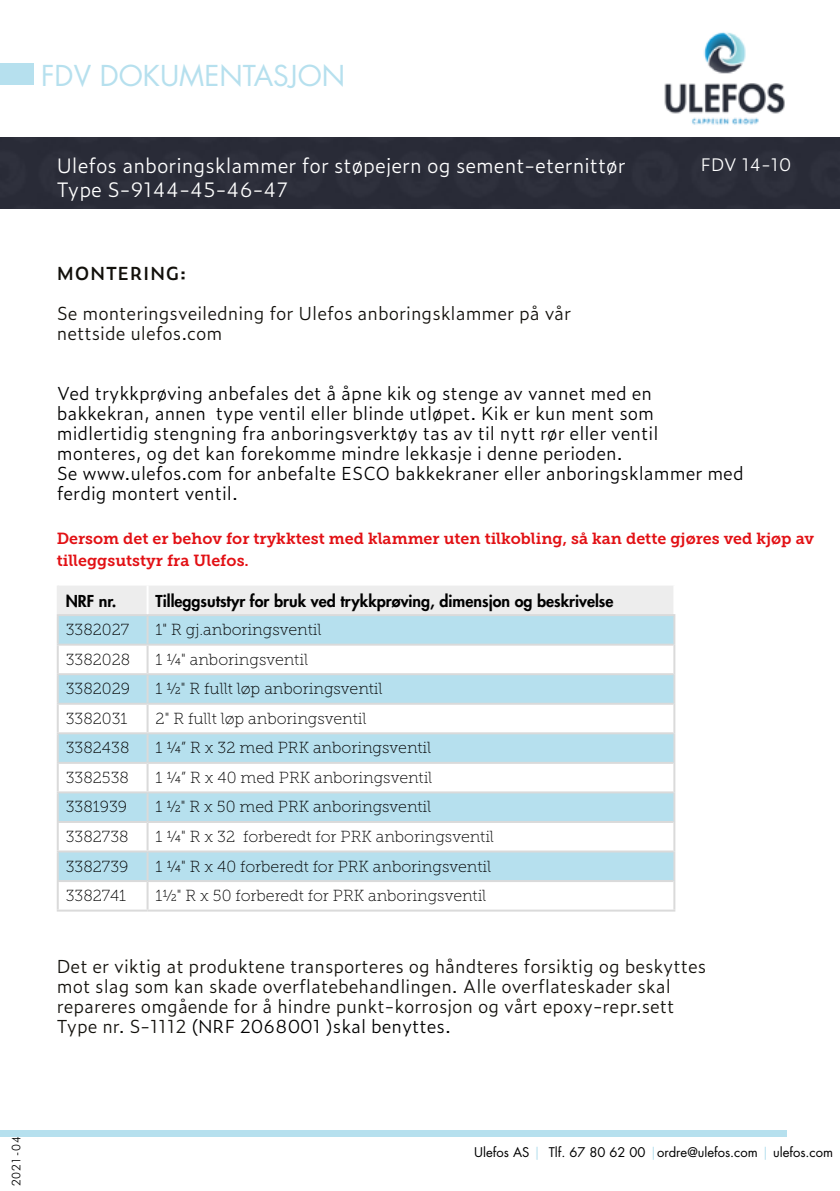
<style>
.page{position:relative;width:840px;height:1191px;background:#fff}
.page>*{position:absolute;margin:0;border:0;box-sizing:border-box;transform-origin:0 0}
.t1{font:28px "Futura Std";color:#b6e0ee}
.t2{font:300 20px/24px "Zeitung Pro";color:#fff}
.t3{font:300 18px/20px "Zeitung Pro";color:#000}
.t4{font:300 18px/20px "Zeitung Pro";color:#12100b}
.t5{font:600 18px "Zeitung Pro";letter-spacing:.05em;color:#12100b}
.t6{font:300 17.4px "Zeitung Pro";color:#fff}
.t7{font:16px "Museo Slab 100";color:#000}
.t8{font:16px/22px "Museo Slab 700";color:#e21014}
.t9{font:800 16px "Futura Std";color:#000}
.t10{font:13px "Futura Std";color:#000}
.t11{font:300 12px "Futura BT";letter-spacing:.06em;color:#000}
.s1{color:#000}
.s2{color:#b6e0ee}
</style>
<div class="page">
<div style="left:0;top:1130px;width:785px;height:6px;background:#b6e0ee"></div>
<div style="left:0;top:138px;width:839px;height:71px;background:#292b37"></div>
<div style="left:0;top:63px;width:34px;height:22px;background:#b6e0ee"></div>
<div style="left:59px;top:586px;width:614px;height:28px;background:#ededed"></div>
<svg style="left:59px;top:616px;width:614px;height:264px;fill:#b6e0ee"></svg>
<hr style="left:673px;top:616px;width:2px;height:28px;background:#dadada">
<hr style="left:673px;top:644px;width:2px;height:30px;background:#dadada">
<hr style="left:673px;top:674px;width:2px;height:30px;background:#dadada">
<hr style="left:673px;top:704px;width:2px;height:29px;background:#dadada">
<hr style="left:673px;top:733px;width:2px;height:30px;background:#dadada">
<hr style="left:673px;top:763px;width:2px;height:29px;background:#dadada">
<hr style="left:673px;top:792px;width:2px;height:30px;background:#dadada">
<hr style="left:673px;top:822px;width:2px;height:29px;background:#dadada">
<hr style="left:673px;top:851px;width:2px;height:30px;background:#dadada">
<hr style="left:673px;top:881px;width:2px;height:28px;background:#dadada">
<hr style="left:57px;top:645px;width:2px;height:28px;background:#dadada">
<hr style="left:146px;top:645px;width:2px;height:28px;background:#dadada">
<hr style="left:57px;top:705px;width:2px;height:27px;background:#dadada">
<hr style="left:146px;top:705px;width:2px;height:27px;background:#dadada">
<hr style="left:57px;top:764px;width:2px;height:27px;background:#dadada">
<hr style="left:146px;top:764px;width:2px;height:27px;background:#dadada">
<hr style="left:57px;top:823px;width:2px;height:27px;background:#dadada">
<hr style="left:146px;top:823px;width:2px;height:27px;background:#dadada">
<hr style="left:57px;top:882px;width:2px;height:27px;background:#dadada">
<hr style="left:146px;top:882px;width:2px;height:27px;background:#dadada">
<hr style="left:57px;top:909px;width:90px;height:2px;background:#dadada">
<hr style="left:147px;top:909px;width:528px;height:2px;background:#dadada">
<hr style="left:146px;top:585px;width:2px;height:29px;background:#fff">
<hr style="left:57px;top:616px;width:2px;height:27px;background:#dadada">
<hr style="left:146px;top:616px;width:2px;height:27px;background:#dadada">
<hr style="left:57px;top:643px;width:90px;height:2px;background:#dadada">
<hr style="left:147px;top:643px;width:526px;height:2px;background:#dadada">
<hr style="left:57px;top:675px;width:2px;height:28px;background:#dadada">
<hr style="left:57px;top:673px;width:90px;height:2px;background:#dadada">
<hr style="left:146px;top:675px;width:2px;height:28px;background:#dadada">
<hr style="left:147px;top:673px;width:526px;height:2px;background:#dadada">
<hr style="left:57px;top:703px;width:90px;height:2px;background:#dadada">
<hr style="left:147px;top:703px;width:526px;height:2px;background:#dadada">
<hr style="left:57px;top:734px;width:2px;height:28px;background:#dadada">
<hr style="left:57px;top:732px;width:90px;height:2px;background:#dadada">
<hr style="left:146px;top:734px;width:2px;height:28px;background:#dadada">
<hr style="left:147px;top:732px;width:526px;height:2px;background:#dadada">
<hr style="left:57px;top:762px;width:90px;height:2px;background:#dadada">
<hr style="left:147px;top:762px;width:526px;height:2px;background:#dadada">
<hr style="left:57px;top:793px;width:2px;height:28px;background:#dadada">
<hr style="left:57px;top:791px;width:90px;height:2px;background:#dadada">
<hr style="left:146px;top:793px;width:2px;height:28px;background:#dadada">
<hr style="left:147px;top:791px;width:526px;height:2px;background:#dadada">
<hr style="left:57px;top:821px;width:90px;height:2px;background:#dadada">
<hr style="left:147px;top:821px;width:526px;height:2px;background:#dadada">
<hr style="left:57px;top:852px;width:2px;height:28px;background:#dadada">
<hr style="left:57px;top:850px;width:90px;height:2px;background:#dadada">
<hr style="left:146px;top:852px;width:2px;height:28px;background:#dadada">
<hr style="left:147px;top:850px;width:526px;height:2px;background:#dadada">
<hr style="left:57px;top:880px;width:90px;height:2px;background:#dadada">
<hr style="left:147px;top:880px;width:526px;height:2px;background:#dadada">
<hr style="left:57px;top:614px;width:90px;height:2px;background:#dadada">
<hr style="left:147px;top:614px;width:528px;height:2px;background:#dadada">
<hr style="left:57px;top:585px;width:2px;height:29px;background:#ededed">
<img style="left:664px;top:32px;width:121px;height:93px">
<h1 class="t1" style="left:41px;top:58px;width:305px">FDV DOKUMENTASJON</h1>
<p class="t2" style="left:57px;top:153px;width:570px">Ulefos anboringsklammer for støpejern og sement-eternittør<br>Type S-9144-45-46-47</p>
<p class="t6" style="left:700px;top:152px;width:92px">FDV 14-10</p>
<p class="t5" style="left:57px;top:260px;width:131px">MONTERING:</p>
<p class="t4" style="left:57px;top:303px;width:515px">Se monteringsveiledning for Ulefos anboringsklammer på vår nettside ulefos.com</p>
<p class="t3" style="left:57px;top:383px;width:688px">Ved trykkprøving anbefales det å åpne kik og stenge av vannet med en bakkekran, annen type ventil eller blinde utløpet. Kik er kun ment som midlertidig stengning fra anboringsverktøy tas av til nytt rør eller ventil monteres, og det kan forekomme mindre lekkasje i denne perioden.<br>Se www.ulefos.com for anbefalte ESCO bakkekraner eller anboringsklammer med ferdig montert ventil.</p>
<p class="t8" style="left:57px;top:528px;width:758px">Dersom det er behov for trykktest med klammer uten tilkobling, så kan dette gjøres ved kjøp av tilleggsutstyr fra Ulefos.</p>
<p class="t9" style="left:66px;top:591px;width:52px">NRF nr.</p>
<p class="t9" style="left:155px;top:591px;width:459px">Tilleggsutstyr for bruk ved trykkprøving, dimensjon og beskrivelse</p>
<p class="t7" style="left:66px;top:621px;width:65px">3382027</p>
<p class="t7" style="left:155px;top:621px;width:167px">1" R gj.anboringsventil</p>
<p class="t7" style="left:66px;top:650px;width:66px">3382028</p>
<p class="t7" style="left:155px;top:650px;width:154px">1 ¼" anboringsventil</p>
<p class="t7" style="left:66px;top:680px;width:66px">3382029</p>
<p class="t7" style="left:155px;top:680px;width:228px">1 ½" R fullt løp anboringsventil</p>
<p class="t7" style="left:66px;top:709px;width:63px">3382031</p>
<p class="t7" style="left:155px;top:709px;width:212px">2" R fullt løp anboringsventil</p>
<p class="t7" style="left:66px;top:739px;width:65px">3382438</p>
<p class="t7" style="left:155px;top:739px;width:277px">1 ¼” R x 32 med PRK anboringsventil</p>
<p class="t7" style="left:66px;top:768px;width:65px">3382538</p>
<p class="t7" style="left:155px;top:768px;width:278px">1 ¼” R x 40 med PRK anboringsventil</p>
<p class="t7" style="left:66px;top:798px;width:63px">3381939</p>
<p class="t7" style="left:155px;top:798px;width:277px">1 ½" R x 50 med PRK anboringsventil</p>
<p class="t7" style="left:66px;top:828px;width:64px">3382738</p>
<p class="t7" style="left:155px;top:828px;width:340px">1 ¼" R x 32 forberedt for PRK anboringsventil</p>
<p class="t7" style="left:66px;top:857px;width:64px">3382739</p>
<p class="t7" style="left:155px;top:857px;width:337px">1 ¼" R x 40 forberedt for PRK anboringsventil</p>
<p class="t7" style="left:66px;top:887px;width:62px">3382741</p>
<p class="t7" style="left:155px;top:887px;width:332px">1½" R x 50 forberedt for PRK anboringsventil</p>
<p class="t4" style="left:57px;top:956px;width:650px">Det er viktig at produktene transporteres og håndteres forsiktig og beskyttes mot slag som kan skade overflatebehandlingen. Alle overflateskader skal repareres omgående for å hindre punkt-korrosjon og vårt epoxy-repr.sett Type nr. S-1112 <span class="s1">(NRF 2068001 )skal benyttes.</span></p>
<p class="t11" style="left:9px;top:1186px;width:51px;rotate:-90deg">2021-04</p>
<p class="t10" style="left:474px;top:1143px;width:360px">Ulefos AS <span class="s2">|</span> Tlf. 67 80 62 00 <span class="s2">|</span>ordre@ulefos.com <span class="s2">|</span> ulefos.com</p>
</div>
